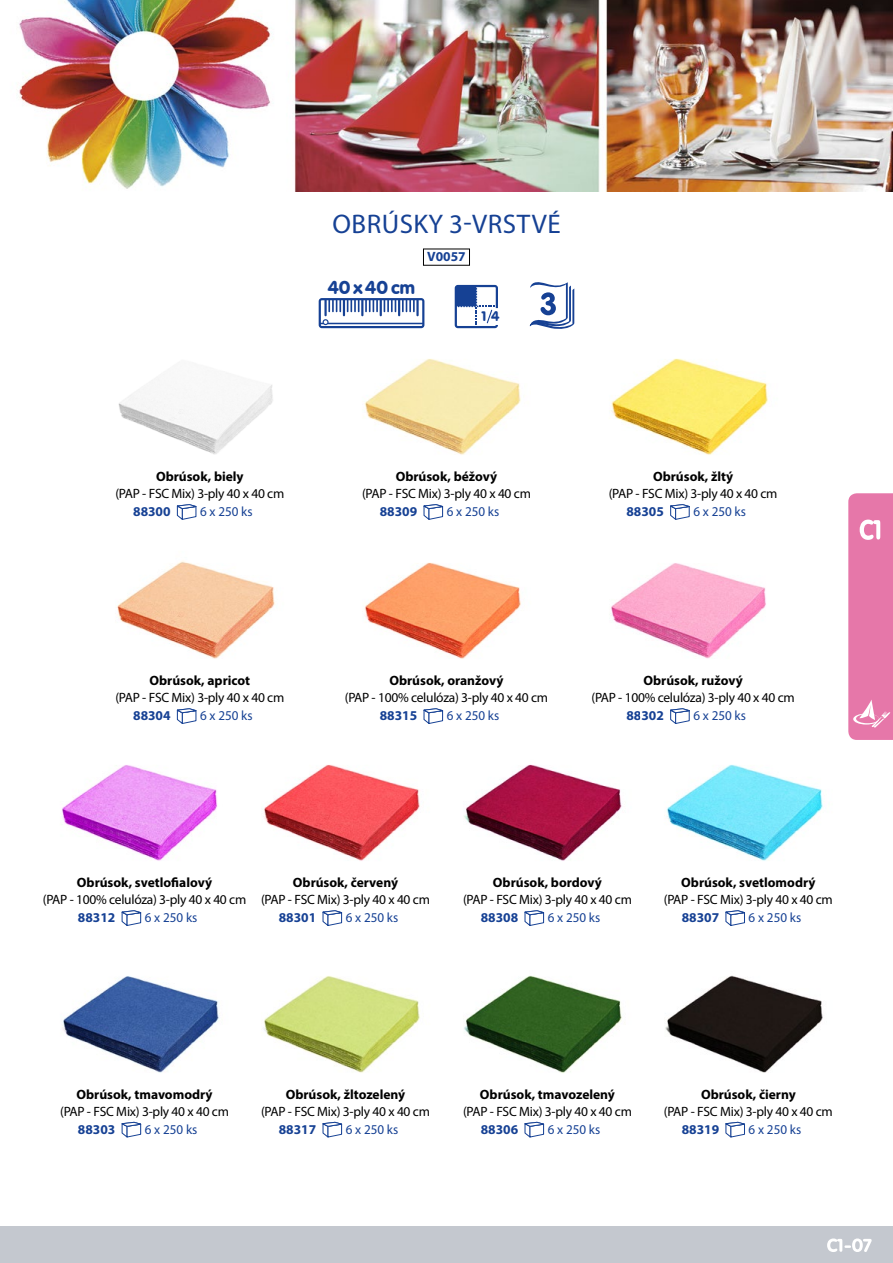
<style>
.page{position:relative;width:893px;height:1263px;background:#fff}
.page>*{position:absolute;margin:0;border:0;box-sizing:border-box;transform-origin:0 0}
.t1{font:27px "Myriad Pro";letter-spacing:.02em;color:#164194}
.t2{font:18px "VAG Rounded BT";letter-spacing:.08em;color:#164194}
.t3{font:13.5px "Myriad Pro";letter-spacing:-.02em;color:#000}
.t4{font:700 13.5px "Myriad Pro";color:#000}
.t5{font:13.5px "Myriad Pro";color:#164194}
.t6{font:700 13.5px "Myriad Pro";color:#164194}
.t7{font:13.5px "VAG Rounded BT";color:#164194}
</style>
<div class="page">
<div style="left:0;top:1226px;width:893px;height:37px;background:#c4c8cf"></div>
<img style="left:19px;top:0;width:874px;height:191px">
<img style="left:117px;top:561px;width:158px;height:98px">
<img style="left:118px;top:379px;width:155px;height:76px">
<svg style="left:176px;top:504px;width:21px;height:16px"></svg>
<img style="left:340px;top:301px;width:190px;height:154px">
<img style="left:364px;top:505px;width:157px;height:154px">
<img style="left:263px;top:708px;width:178px;height:153px">
<svg style="left:322px;top:910px;width:21px;height:8px"></svg>
<img style="left:263px;top:918px;width:157px;height:155px">
<svg style="left:322px;top:1122px;width:21px;height:16px"></svg>
<img style="left:62px;top:976px;width:158px;height:97px">
<svg style="left:121px;top:1122px;width:21px;height:16px"></svg>
<img style="left:611px;top:563px;width:155px;height:96px">
<img style="left:441px;top:709px;width:181px;height:152px">
<svg style="left:524px;top:910px;width:21px;height:8px"></svg>
<img style="left:464px;top:918px;width:158px;height:155px">
<svg style="left:524px;top:1122px;width:21px;height:16px"></svg>
<img style="left:611px;top:358px;width:157px;height:97px">
<svg style="left:670px;top:504px;width:20px;height:16px"></svg>
<img style="left:61px;top:708px;width:157px;height:153px">
<svg style="left:121px;top:910px;width:21px;height:16px"></svg>
<img style="left:666px;top:708px;width:157px;height:153px">
<svg style="left:725px;top:910px;width:20px;height:8px"></svg>
<img style="left:665px;top:918px;width:158px;height:155px">
<svg style="left:725px;top:1122px;width:20px;height:16px"></svg>
<svg style="left:319px;top:298px;width:105px;height:30px"></svg>
<svg style="left:455px;top:285px;width:43px;height:43px"></svg>
<svg style="left:530px;top:282px;width:44px;height:47px"></svg>
<svg style="left:827px;top:1238px;width:45px;height:14px"></svg>
<svg style="left:848px;top:493px;width:45px;height:247px;background:#e77ead"></svg>
<h1 class="t1" style="left:332px;top:207px;width:230px">OBRÚSKY 3-VRSTVÉ</h1>
<h2 class="t2" style="left:328px;top:276px;width:89px">40x40cm</h2>
<p class="t6" style="left:427px;top:248px;width:40px">V0057</p>
<p class="t7" style="left:482px;top:308px;width:19px">1 4</p>
<p class="t4" style="left:156px;top:468px;width:89px">Obrúsok, biely</p>
<p class="t6" style="left:133px;top:503px;width:39px">88300</p>
<p class="t5" style="left:200px;top:503px;width:54px">6 x 250 ks</p>
<p class="t3" style="left:115px;top:485px;width:170px">(PAP - FSC Mix) 3-ply 40 x 40 cm</p>
<p class="t4" style="left:396px;top:468px;width:103px">Obrúsok, béžový</p>
<p class="t6" style="left:380px;top:503px;width:39px">88309</p>
<p class="t5" style="left:447px;top:503px;width:54px">6 x 250 ks</p>
<p class="t3" style="left:362px;top:485px;width:170px">(PAP - FSC Mix) 3-ply 40 x 40 cm</p>
<p class="t4" style="left:653px;top:468px;width:82px">Obrúsok, žltý</p>
<p class="t6" style="left:626px;top:503px;width:39px">88305</p>
<p class="t5" style="left:693px;top:503px;width:54px">6 x 250 ks</p>
<p class="t3" style="left:609px;top:485px;width:170px">(PAP - FSC Mix) 3-ply 40 x 40 cm</p>
<p class="t4" style="left:149px;top:672px;width:102px">Obrúsok, apricot</p>
<p class="t3" style="left:115px;top:689px;width:170px">(PAP - FSC Mix) 3-ply 40 x 40 cm</p>
<p class="t6" style="left:133px;top:707px;width:39px">88304</p>
<p class="t5" style="left:200px;top:707px;width:54px">6 x 250 ks</p>
<p class="t4" style="left:389px;top:672px;width:116px">Obrúsok, oranžový</p>
<p class="t6" style="left:380px;top:707px;width:39px">88315</p>
<p class="t5" style="left:447px;top:707px;width:54px">6 x 250 ks</p>
<p class="t3" style="left:345px;top:689px;width:205px">(PAP - 100% celulóza) 3-ply 40 x 40 cm</p>
<p class="t4" style="left:643px;top:672px;width:101px">Obrúsok, ružový</p>
<p class="t6" style="left:626px;top:707px;width:39px">88302</p>
<p class="t5" style="left:693px;top:707px;width:54px">6 x 250 ks</p>
<p class="t3" style="left:591px;top:689px;width:205px">(PAP - 100% celulóza) 3-ply 40 x 40 cm</p>
<p class="t4" style="left:77px;top:874px;width:137px">Obrúsok, svetlofialový</p>
<p class="t6" style="left:78px;top:909px;width:39px">88312</p>
<p class="t5" style="left:145px;top:909px;width:54px">6 x 250 ks</p>
<p class="t3" style="left:43px;top:891px;width:205px">(PAP - 100% celulóza) 3-ply 40 x 40 cm</p>
<p class="t4" style="left:293px;top:874px;width:107px">Obrúsok, červený</p>
<p class="t6" style="left:279px;top:909px;width:39px">88301</p>
<p class="t5" style="left:346px;top:909px;width:54px">6 x 250 ks</p>
<p class="t3" style="left:261px;top:891px;width:170px">(PAP - FSC Mix) 3-ply 40 x 40 cm</p>
<p class="t4" style="left:493px;top:874px;width:111px">Obrúsok, bordový</p>
<p class="t6" style="left:481px;top:909px;width:39px">88308</p>
<p class="t5" style="left:548px;top:909px;width:54px">6 x 250 ks</p>
<p class="t3" style="left:463px;top:891px;width:170px">(PAP - FSC Mix) 3-ply 40 x 40 cm</p>
<p class="t4" style="left:681px;top:874px;width:136px">Obrúsok, svetlomodrý</p>
<p class="t6" style="left:682px;top:909px;width:39px">88307</p>
<p class="t5" style="left:749px;top:909px;width:54px">6 x 250 ks</p>
<p class="t3" style="left:664px;top:891px;width:170px">(PAP - FSC Mix) 3-ply 40 x 40 cm</p>
<p class="t4" style="left:76px;top:1085px;width:138px">Obrúsok, tmavomodrý</p>
<p class="t6" style="left:78px;top:1120px;width:39px">88303</p>
<p class="t5" style="left:145px;top:1121px;width:54px">6 x 250 ks</p>
<p class="t3" style="left:60px;top:1103px;width:170px">(PAP - FSC Mix) 3-ply 40 x 40 cm</p>
<p class="t4" style="left:286px;top:1085px;width:121px">Obrúsok, žltozelený</p>
<p class="t6" style="left:279px;top:1120px;width:39px">88317</p>
<p class="t5" style="left:346px;top:1121px;width:54px">6 x 250 ks</p>
<p class="t3" style="left:261px;top:1103px;width:170px">(PAP - FSC Mix) 3-ply 40 x 40 cm</p>
<p class="t4" style="left:480px;top:1085px;width:137px">Obrúsok, tmavozelený</p>
<p class="t6" style="left:481px;top:1120px;width:39px">88306</p>
<p class="t5" style="left:548px;top:1121px;width:54px">6 x 250 ks</p>
<p class="t3" style="left:463px;top:1103px;width:170px">(PAP - FSC Mix) 3-ply 40 x 40 cm</p>
<p class="t4" style="left:701px;top:1085px;width:96px">Obrúsok, čierny</p>
<p class="t6" style="left:682px;top:1120px;width:39px">88319</p>
<p class="t5" style="left:749px;top:1121px;width:54px">6 x 250 ks</p>
<p class="t3" style="left:664px;top:1103px;width:170px">(PAP - FSC Mix) 3-ply 40 x 40 cm</p>
</div>
